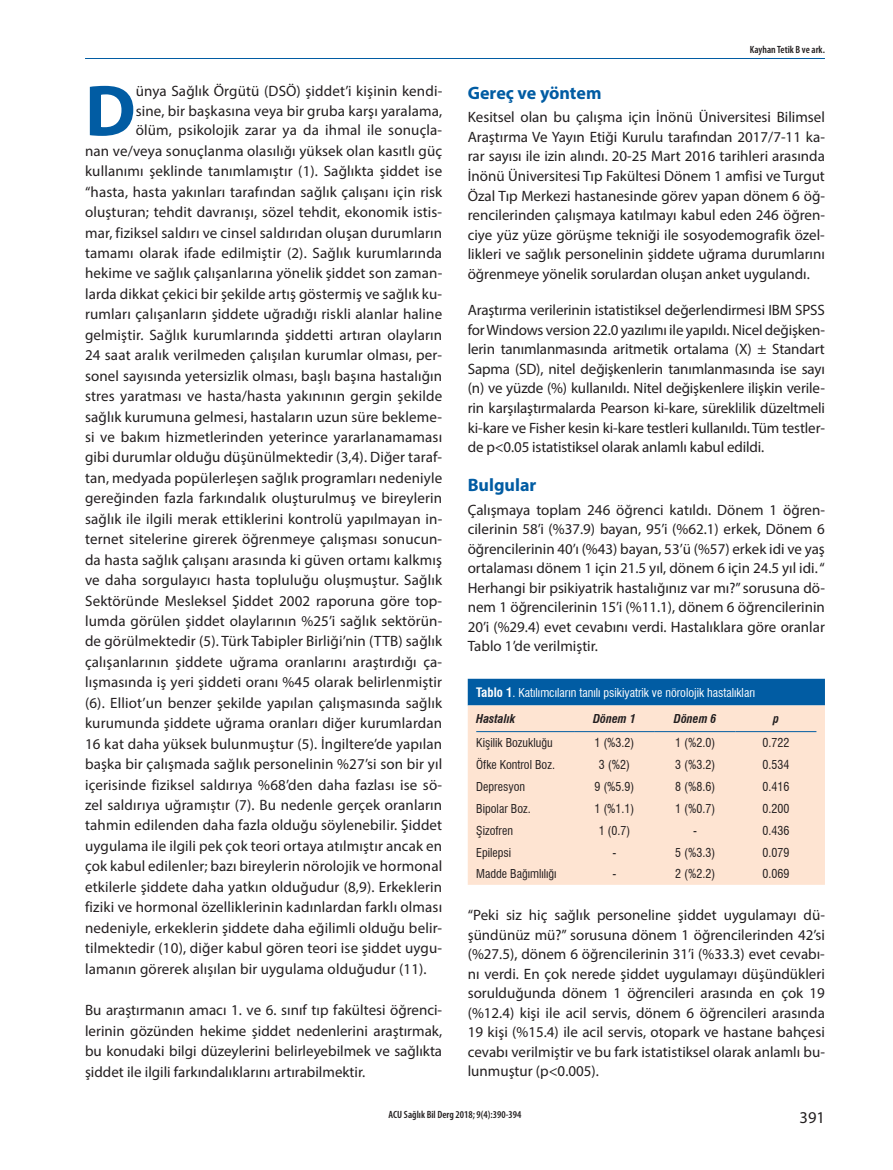
<style>
.page{position:relative;width:893px;height:1170px;background:#fff}
.page>*{position:absolute;margin:0;border:0;box-sizing:border-box;transform-origin:0 0}
.t1{font:700 72.9px "Myriad Pro";color:#015ca3}
.t2{font:700 18px "Myriad Pro";color:#015ca3}
.t3{font:16.5px "Myriad Pro";color:#231f20}
.t4{font:15px/19.5px "Myriad Pro";letter-spacing:.01em;color:#231f20;text-align:justify}
.t5{font:condensed 12px "Swiss 721 BT";color:#231f20}
.t6{font:condensed 12px/26.1px "Swiss 721 BT";color:#fff}
.t7{font:italic 700 condensed 12px "Swiss 721 BT";color:#231f20}
.t8{font:600 condensed 10.5px "Myriad Pro";color:#231f20}
.s1{font-weight:700;font-size:12.75px}
.s2{font-weight:700;font-style:italic;color:#231f20}
</style>
<div class="page">
<hr style="left:85px;top:58px;width:740px;height:1px;background:#015ca3">
<div style="left:468px;top:678px;width:357px;height:27px;background:#015ca3"></div>
<div style="left:468px;top:705px;width:357px;height:179px;background:#fee4d2"></div>
<hr style="left:476px;top:731px;width:98px;height:1px;background:#015ca3">
<hr style="left:574px;top:731px;width:81px;height:1px;background:#015ca3">
<hr style="left:655px;top:731px;width:81px;height:1px;background:#015ca3">
<hr style="left:736px;top:731px;width:80px;height:1px;background:#015ca3">
<h1 class="t1" style="left:85px;top:63px;width:52px">D</h1>
<p class="t4" style="left:136px;top:81px;width:308px">ünya Sağlık Örgütü (DSÖ) şiddet’i kişinin kendi-</p>
<p class="t4" style="left:136px;top:101px;width:308px">sine, bir başkasına veya bir gruba karşı yaralama,</p>
<p class="t4" style="left:136px;top:120px;width:308px">ölüm, psikolojik zarar ya da ihmal ile sonuçla-</p>
<p class="t4" style="left:85px;top:141px;width:359px">nan ve/veya sonuçlanma olasılığı yüksek olan kasıtlı güç</p>
<p class="t4" style="left:85px;top:161px;width:359px">kullanımı şeklinde tanımlamıştır (1). Sağlıkta şiddet ise</p>
<p class="t4" style="left:85px;top:182px;width:359px">“hasta, hasta yakınları tarafından sağlık çalışanı için risk</p>
<p class="t4" style="left:85px;top:202px;width:359px">oluşturan; tehdit davranışı, sözel tehdit, ekonomik istis-</p>
<p class="t4" style="left:85px;top:222px;width:359px">mar, fiziksel saldırı ve cinsel saldırıdan oluşan durumların</p>
<p class="t4" style="left:85px;top:243px;width:359px">tamamı olarak ifade edilmiştir (2). Sağlık kurumlarında</p>
<p class="t4" style="left:85px;top:263px;width:359px">hekime ve sağlık çalışanlarına yönelik şiddet son zaman-</p>
<p class="t4" style="left:85px;top:284px;width:359px">larda dikkat çekici bir şekilde artış göstermiş ve sağlık ku-</p>
<p class="t4" style="left:85px;top:304px;width:359px">rumları çalışanların şiddete uğradığı riskli alanlar haline</p>
<p class="t4" style="left:85px;top:325px;width:359px">gelmiştir. Sağlık kurumlarında şiddetti artıran olayların</p>
<p class="t4" style="left:85px;top:345px;width:359px">24 saat aralık verilmeden çalışılan kurumlar olması, per-</p>
<p class="t4" style="left:85px;top:365px;width:359px">sonel sayısında yetersizlik olması, başlı başına hastalığın</p>
<p class="t4" style="left:85px;top:386px;width:359px">stres yaratması ve hasta/hasta yakınının gergin şekilde</p>
<p class="t4" style="left:85px;top:406px;width:359px">sağlık kurumuna gelmesi, hastaların uzun süre bekleme-</p>
<p class="t4" style="left:85px;top:427px;width:359px">si ve bakım hizmetlerinden yeterince yararlanamaması</p>
<p class="t4" style="left:85px;top:447px;width:359px">gibi durumlar olduğu düşünülmektedir (3,4). Diğer taraf-</p>
<p class="t4" style="left:85px;top:468px;width:359px">tan, medyada popülerleşen sağlık programları nedeniyle</p>
<p class="t4" style="left:85px;top:488px;width:359px">gereğinden fazla farkındalık oluşturulmuş ve bireylerin</p>
<p class="t4" style="left:85px;top:508px;width:359px">sağlık ile ilgili merak ettiklerini kontrolü yapılmayan in-</p>
<p class="t4" style="left:85px;top:529px;width:359px">ternet sitelerine girerek öğrenmeye çalışması sonucun-</p>
<p class="t4" style="left:85px;top:549px;width:359px">da hasta sağlık çalışanı arasında ki güven ortamı kalkmış</p>
<p class="t4" style="left:85px;top:570px;width:359px">ve daha sorgulayıcı hasta topluluğu oluşmuştur. Sağlık</p>
<p class="t4" style="left:85px;top:590px;width:359px">Sektöründe Mesleksel Şiddet 2002 raporuna göre top-</p>
<p class="t4" style="left:85px;top:611px;width:359px">lumda görülen şiddet olaylarının %25’i sağlık sektörün-</p>
<p class="t4" style="left:85px;top:631px;width:359px">de görülmektedir (5). Türk Tabipler Birliği’nin (TTB) sağlık</p>
<p class="t4" style="left:85px;top:651px;width:359px">çalışanlarının şiddete uğrama oranlarını araştırdığı ça-</p>
<p class="t4" style="left:85px;top:672px;width:359px">lışmasında iş yeri şiddeti oranı %45 olarak belirlenmiştir</p>
<p class="t4" style="left:85px;top:692px;width:359px">(6). Elliot’un benzer şekilde yapılan çalışmasında sağlık</p>
<p class="t4" style="left:85px;top:713px;width:359px">kurumunda şiddete uğrama oranları diğer kurumlardan</p>
<p class="t4" style="left:85px;top:733px;width:359px">16 kat daha yüksek bulunmuştur (5). İngiltere’de yapılan</p>
<p class="t4" style="left:85px;top:754px;width:359px">başka bir çalışmada sağlık personelinin %27’si son bir yıl</p>
<p class="t4" style="left:85px;top:774px;width:359px">içerisinde fiziksel saldırıya %68’den daha fazlası ise sö-</p>
<p class="t4" style="left:85px;top:794px;width:359px">zel saldırıya uğramıştır (7). Bu nedenle gerçek oranların</p>
<p class="t4" style="left:85px;top:815px;width:359px">tahmin edilenden daha fazla olduğu söylenebilir. Şiddet</p>
<p class="t4" style="left:85px;top:835px;width:359px">uygulama ile ilgili pek çok teori ortaya atılmıştır ancak en</p>
<p class="t4" style="left:85px;top:856px;width:359px">çok kabul edilenler; bazı bireylerin nörolojik ve hormonal</p>
<p class="t4" style="left:85px;top:876px;width:359px">etkilerle şiddete daha yatkın olduğudur (8,9). Erkeklerin</p>
<p class="t4" style="left:85px;top:897px;width:359px">fiziki ve hormonal özelliklerinin kadınlardan farklı olması</p>
<p class="t4" style="left:85px;top:917px;width:359px">nedeniyle, erkeklerin şiddete daha eğilimli olduğu belir-</p>
<p class="t4" style="left:85px;top:937px;width:359px">tilmektedir (10), diğer kabul gören teori ise şiddet uygu-</p>
<p class="t4" style="left:85px;top:958px;width:343px">lamanın görerek alışılan bir uygulama olduğudur (11).</p>
<p class="t4" style="left:85px;top:999px;width:359px;line-height:20.4px">Bu araştırmanın amacı 1. ve 6. sınıf tıp fakültesi öğrenci&shy;lerinin gözünden hekime şiddet nedenlerini araştırmak, bu konudaki bilgi düzeylerini belirleyebilmek ve sağlıkta şiddet ile ilgili farkındalıklarını artırabilmektir.</p>
<p class="t8" style="left:750px;top:44px;width:77px">Kayhan Tetik B ve ark.</p>
<p class="t2" style="left:468px;top:81px;width:135px">Gereç ve yöntem</p>
<p class="t4" style="left:468px;top:107px;width:359px">Kesitsel olan bu çalışma için İnönü Üniversitesi Bilimsel Araştırma Ve Yayın Etiği Kurulu tarafından 2017/7-11 ka&shy;rar sayısı ile izin alındı. 20-25 Mart 2016 tarihleri arasında İnönü Üniversitesi Tıp Fakültesi Dönem 1 amfisi ve Turgut Özal Tıp Merkezi hastanesinde görev yapan dönem 6 öğ&shy;rencilerinden çalışmaya katılmayı kabul eden 246 öğren&shy;ciye yüz yüze görüşme tekniği ile sosyodemografik özel&shy;likleri ve sağlık personelinin şiddete uğrama durumlarını öğrenmeye yönelik sorulardan oluşan anket uygulandı.</p>
<p class="t4" style="left:468px;top:300px;width:359px">Araştırma verilerinin istatistiksel değerlendirmesi IBM SPSS for Windows version 22.0 yazılımı ile yapıldı. Nicel değişken&shy;lerin tanımlanmasında aritmetik ortalama (X) ± Standart Sapma (SD), nitel değişkenlerin tanımlanmasında ise sayı (n) ve yüzde (%) kullanıldı. Nitel değişkenlere ilişkin verile&shy;rin karşılaştırmalarda Pearson ki-kare, süreklilik düzeltmeli ki-kare ve Fisher kesin ki-kare testleri kullanıldı. Tüm testler&shy;de p&lt;0.05 istatistiksel olarak anlamlı kabul edildi.</p>
<p class="t2" style="left:468px;top:473px;width:70px">Bulgular</p>
<p class="t4" style="left:468px;top:499px;width:359px">Çalışmaya toplam 246 öğrenci katıldı. Dönem 1 öğren&shy;cilerinin 58’i (%37.9) bayan, 95’i (%62.1) erkek, Dönem 6 öğrencilerinin 40’ı (%43) bayan, 53’ü (%57) erkek idi ve yaş ortalaması dönem 1 için 21.5 yıl, dönem 6 için 24.5 yıl idi. “ Herhangi bir psikiyatrik hastalığınız var mı?” sorusuna dö&shy;nem 1 öğrencilerinin 15’i (%11.1), dönem 6 öğrencilerinin 20’i (%29.4) evet cevabını verdi. Hastalıklara göre oranlar Tablo 1’de verilmiştir.</p>
<p class="t6" style="left:476px;top:679px;width:280px"><span class="s1">Tablo 1</span>. Katılımcıların tanılı psikiyatrik ve nörolojik hastalıkları<br><span class="s2">Hastalık</span></p>
<p class="t7" style="left:593px;top:711px;width:44px">Dönem 1</p>
<p class="t7" style="left:674px;top:711px;width:44px">Dönem 6</p>
<p class="t7" style="left:773px;top:711px;width:7px">p</p>
<p class="t5" style="left:476px;top:735px;width:78px">Kişilik Bozukluğu</p>
<p class="t5" style="left:594px;top:735px;width:41px">1 (%3.2)</p>
<p class="t5" style="left:675px;top:735px;width:41px">1 (%2.0)</p>
<p class="t5" style="left:763px;top:735px;width:28px">0.722</p>
<p class="t5" style="left:476px;top:757px;width:80px">Öfke Kontrol Boz.</p>
<p class="t5" style="left:599px;top:757px;width:32px">3 (%2)</p>
<p class="t5" style="left:675px;top:757px;width:41px">3 (%3.2)</p>
<p class="t5" style="left:763px;top:757px;width:28px">0.534</p>
<p class="t5" style="left:476px;top:779px;width:50px">Depresyon</p>
<p class="t5" style="left:594px;top:779px;width:41px">9 (%5.9)</p>
<p class="t5" style="left:675px;top:779px;width:41px">8 (%8.6)</p>
<p class="t5" style="left:763px;top:779px;width:28px">0.416</p>
<p class="t5" style="left:476px;top:801px;width:56px">Bipolar Boz.</p>
<p class="t5" style="left:594px;top:801px;width:41px">1 (%1.1)</p>
<p class="t5" style="left:675px;top:801px;width:41px">1 (%0.7)</p>
<p class="t5" style="left:763px;top:801px;width:28px">0.200</p>
<p class="t5" style="left:476px;top:823px;width:38px">Şizofren</p>
<p class="t5" style="left:599px;top:823px;width:33px">1 (0.7)</p>
<p class="t5" style="left:693px;top:823px;width:5px">-</p>
<p class="t5" style="left:763px;top:823px;width:28px">0.436</p>
<p class="t5" style="left:476px;top:845px;width:37px">Epilepsi</p>
<p class="t5" style="left:612px;top:845px;width:5px">-</p>
<p class="t5" style="left:675px;top:845px;width:41px">5 (%3.3)</p>
<p class="t5" style="left:763px;top:845px;width:28px">0.079</p>
<p class="t5" style="left:476px;top:866px;width:82px">Madde Bağımlılığı</p>
<p class="t5" style="left:612px;top:866px;width:5px">-</p>
<p class="t5" style="left:675px;top:866px;width:41px">2 (%2.2)</p>
<p class="t5" style="left:763px;top:866px;width:28px">0.069</p>
<p class="t4" style="left:468px;top:904px;width:359px">“Peki siz hiç sağlık personeline şiddet uygulamayı dü&shy;şündünüz mü?” sorusuna dönem 1 öğrencilerinden 42’si (%27.5), dönem 6 öğrencilerinin 31’i (%33.3) evet cevabı&shy;nı verdi. En çok nerede şiddet uygulamayı düşündükleri sorulduğunda dönem 1 öğrencileri arasında en çok 19 (%12.4) kişi ile acil servis, dönem 6 öğrencileri arasında 19 kişi (%15.4) ile acil servis, otopark ve hastane bahçesi cevabı verilmiştir ve bu fark istatistiksel olarak anlamlı bu&shy;lunmuştur (p&lt;0.005).</p>
<p class="t8" style="left:389px;top:1108px;width:134px">ACU Sağlık Bil Derg 2018; 9(4):390-394</p>
<p class="t3" style="left:799px;top:1106px;width:27px">391</p>
</div>
